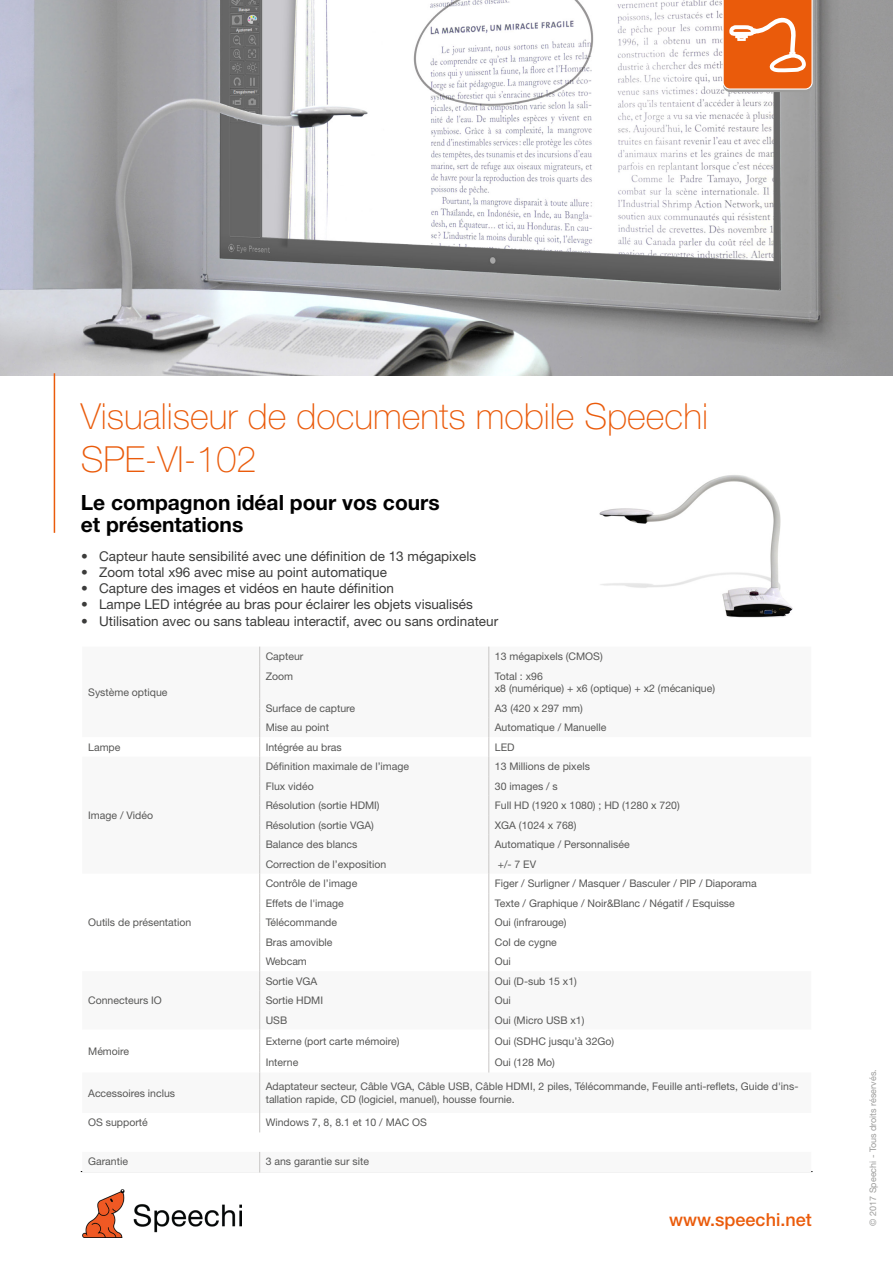
<style>
.page{position:relative;width:893px;height:1263px;background:#fff}
.page>*{position:absolute;margin:0;border:0;box-sizing:border-box;transform-origin:0 0}
.t1{font:100 36px/43.2px "Helvetica Neue LT Std";color:#ea5b0b}
.t2{font:700 21px/22.5px "Helvetica Neue LT Std";color:#000}
.t3{font:500 18px "Helvetica Neue LT Std";color:#ea5b0b}
.t4{font:13.5px "Helvetica Neue LT Std";color:#3c3c3b}
.t5{font:10.5px/12.6px "Helvetica Neue LT Std";color:#575756}
.t6{font:9px "Helvetica Neue LT Std";color:#9d9d9c}
</style>
<div class="page">
<img style="left:0;top:0;width:893px;height:376px">
<svg style="left:723px;top:0;width:90px;height:92px;background:#ea722f"></svg>
<div style="left:735px;top:34px;width:13px;height:4px;border:2px solid #fff"></div>
<div style="left:737px;top:36px;width:9px;height:5px;border:2px solid #fff"></div>
<hr style="left:54px;top:373px;width:1px;height:160px;background:#ea5b0b">
<hr style="left:81px;top:1171px;width:731px;height:1px;background:#000">
<svg style="left:259px;top:647px;width:1px;height:19px"></svg>
<svg style="left:489px;top:647px;width:1px;height:19px"></svg>
<hr style="left:259px;top:666px;width:1px;height:32px;background:#c8c6c5">
<hr style="left:489px;top:666px;width:1px;height:32px;background:#c8c6c5">
<svg style="left:259px;top:698px;width:231px;height:434px"></svg>
<svg style="left:82px;top:1152px;width:729px;height:20px"></svg>
<img style="left:599px;top:475px;width:194px;height:143px">
<img style="left:82px;top:1189px;width:160px;height:49px">
<h1 class="t1" style="left:81px;top:394px;width:629px">Visualiseur de documents mobile Speechi<br>SPE-VI-102</h1>
<h2 class="t2" style="left:81px;top:490px;width:360px">Le compagnon idéal pour vos cours et présentations</h2>
<p class="t4" style="left:81px;top:548px;width:397px">• Capteur haute sensibilité avec une définition de 13 mégapixels</p>
<p class="t4" style="left:81px;top:564px;width:307px">• Zoom total x96 avec mise au point automatique</p>
<p class="t4" style="left:81px;top:580px;width:314px">• Capture des images et vidéos en haute définition</p>
<p class="t4" style="left:81px;top:596px;width:393px">• Lampe LED intégrée au bras pour éclairer les objets visualisés</p>
<p class="t4" style="left:81px;top:613px;width:419px">• Utilisation avec ou sans tableau interactif, avec ou sans ordinateur</p>
<p class="t5" style="left:88px;top:685px;width:81px">Système optique</p>
<p class="t5" style="left:266px;top:650px;width:39px">Capteur</p>
<p class="t5" style="left:495px;top:650px;width:109px">13 mégapixels (CMOS)</p>
<p class="t5" style="left:266px;top:669px;width:29px">Zoom</p>
<p class="t5" style="left:495px;top:669px;width:222px">Total : x96<br>x8 (numérique) + x6 (optique) + x2 (mécanique)</p>
<p class="t5" style="left:266px;top:701px;width:91px">Surface de capture</p>
<p class="t5" style="left:495px;top:701px;width:90px">A3 (420 x 297 mm)</p>
<p class="t5" style="left:266px;top:721px;width:65px">Mise au point</p>
<p class="t5" style="left:495px;top:721px;width:113px">Automatique / Manuelle</p>
<p class="t5" style="left:88px;top:740px;width:34px">Lampe</p>
<p class="t5" style="left:266px;top:740px;width:78px">Intégrée au bras</p>
<p class="t5" style="left:495px;top:740px;width:21px">LED</p>
<p class="t5" style="left:88px;top:809px;width:66px">Image / Vidéo</p>
<p class="t5" style="left:88px;top:916px;width:105px">Outils de présentation</p>
<p class="t5" style="left:88px;top:994px;width:75px">Connecteurs IO</p>
<p class="t5" style="left:88px;top:1045px;width:43px">Mémoire</p>
<p class="t5" style="left:266px;top:760px;width:145px">Définition maximale de l’image</p>
<p class="t5" style="left:495px;top:760px;width:97px">13 Millions de pixels</p>
<p class="t5" style="left:266px;top:779px;width:50px">Flux vidéo</p>
<p class="t5" style="left:495px;top:779px;width:65px">30 images / s</p>
<p class="t5" style="left:266px;top:799px;width:115px">Résolution (sortie HDMI)</p>
<p class="t5" style="left:495px;top:799px;width:186px">Full HD (1920 x 1080) ; HD (1280 x 720)</p>
<p class="t5" style="left:266px;top:818px;width:110px">Résolution (sortie VGA)</p>
<p class="t5" style="left:495px;top:818px;width:83px">XGA (1024 x 768)</p>
<p class="t5" style="left:266px;top:838px;width:93px">Balance des blancs</p>
<p class="t5" style="left:495px;top:838px;width:136px">Automatique / Personnalisée</p>
<p class="t5" style="left:266px;top:857px;width:122px">Correction de l’exposition</p>
<p class="t5" style="left:498px;top:857px;width:40px">+/- 7 EV</p>
<p class="t5" style="left:266px;top:877px;width:93px">Contrôle de l’image</p>
<p class="t5" style="left:495px;top:877px;width:263px">Figer / Surligner / Masquer / Basculer / PIP / Diaporama</p>
<p class="t5" style="left:266px;top:896px;width:80px">Effets de l'image</p>
<p class="t5" style="left:495px;top:896px;width:241px">Texte / Graphique / Noir&amp;Blanc / Négatif / Esquisse</p>
<p class="t5" style="left:266px;top:916px;width:73px">Télécommande</p>
<p class="t5" style="left:495px;top:916px;width:73px">Oui (infrarouge)</p>
<p class="t5" style="left:266px;top:935px;width:68px">Bras amovible</p>
<p class="t5" style="left:495px;top:935px;width:64px">Col de cygne</p>
<p class="t5" style="left:266px;top:955px;width:43px">Webcam</p>
<p class="t5" style="left:495px;top:955px;width:18px">Oui</p>
<p class="t5" style="left:266px;top:974px;width:53px">Sortie VGA</p>
<p class="t5" style="left:495px;top:974px;width:84px">Oui (D-sub 15 x1)</p>
<p class="t5" style="left:266px;top:994px;width:59px">Sortie HDMI</p>
<p class="t5" style="left:495px;top:994px;width:18px">Oui</p>
<p class="t5" style="left:266px;top:1013px;width:23px">USB</p>
<p class="t5" style="left:495px;top:1013px;width:91px">Oui (Micro USB x1)</p>
<p class="t5" style="left:266px;top:1034px;width:135px">Externe (port carte mémoire)</p>
<p class="t5" style="left:495px;top:1034px;width:121px">Oui (SDHC jusqu’à 32Go)</p>
<p class="t5" style="left:266px;top:1056px;width:34px">Interne</p>
<p class="t5" style="left:495px;top:1056px;width:62px">Oui (128 Mo)</p>
<p class="t5" style="left:88px;top:1086px;width:88px">Accessoires inclus</p>
<p class="t5" style="left:266px;top:1080px;width:534px">Adaptateur secteur, Câble VGA, Câble USB, Câble HDMI, 2 piles, Télécommande, Feuille anti-reflets, Guide d'ins&shy;tallation rapide, CD (logiciel, manuel), housse fournie.</p>
<p class="t5" style="left:88px;top:1116px;width:61px">OS supporté</p>
<p class="t5" style="left:266px;top:1116px;width:163px">Windows 7, 8, 8.1 et 10 / MAC OS</p>
<p class="t5" style="left:88px;top:1155px;width:41px">Garantie</p>
<p class="t5" style="left:266px;top:1155px;width:105px">3 ans garantie sur site</p>
<h3 class="t3" style="left:669px;top:1208px;width:144px">www.speechi.net</h3>
<p class="t6" style="left:867px;top:1225px;width:158px;rotate:-90deg">© 2017 Speechi - Tous droits réservés.</p>
</div>
